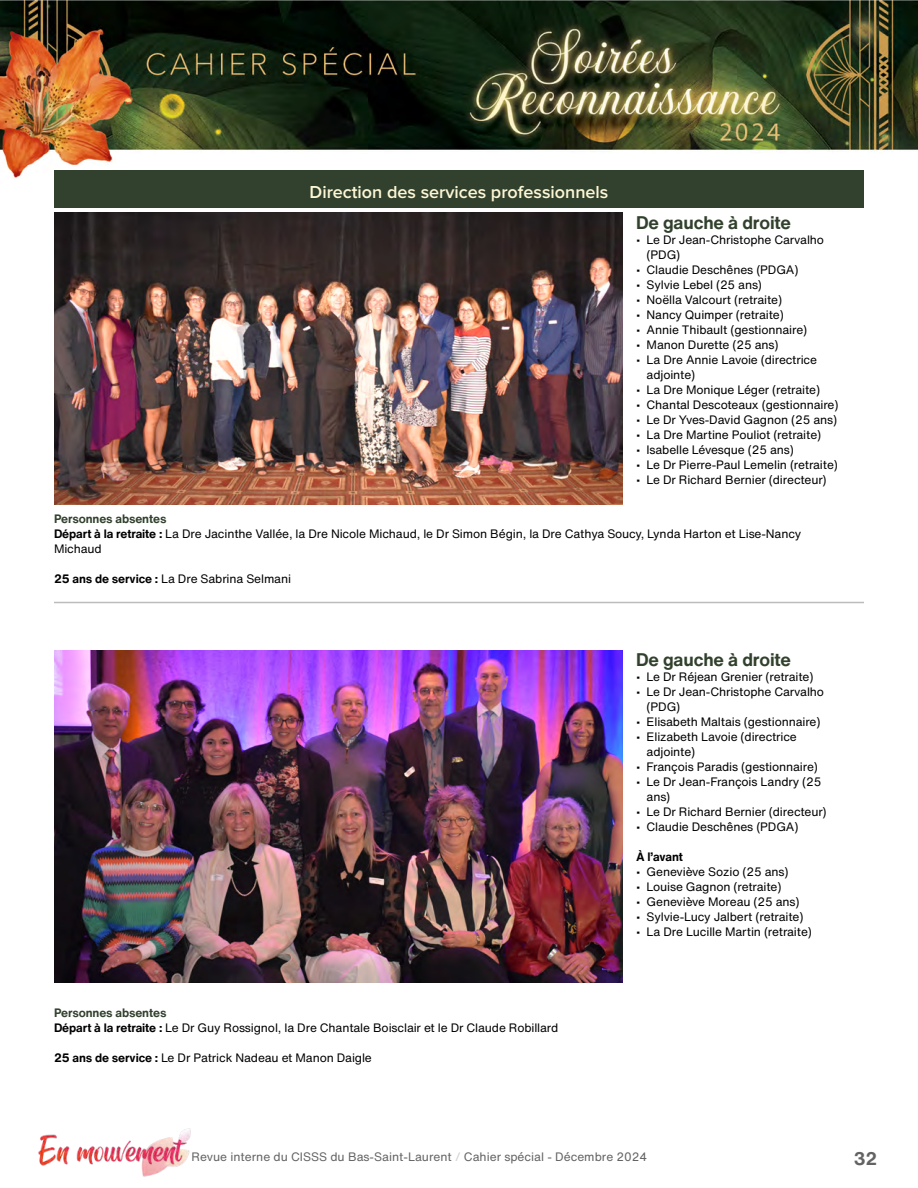
<style>
.page{position:relative;width:918px;height:1188px;background:#fff}
.page>*{position:absolute;margin:0;border:0;box-sizing:border-box;transform-origin:0 0}
.t1{font:600 18px "Proxima Nova";color:#fdf7d5}
.t2{font:700 18px "Helvetica Now Text";letter-spacing:-.01em;color:#32412d}
.t3{font:700 18px "Helvetica Now Text";color:#646363}
.t4{font:12px/15px "Helvetica Now Text";letter-spacing:-.01em;color:#000}
.t5{font:12px "Helvetica Now Text";color:#646363}
.t6{font:700 12px "Helvetica Now Text";letter-spacing:-.015em;color:#000}
.s1{font-weight:700;color:#32412d}
.s2{font-weight:700}
.s3{color:#d0d0d0}
</style>
<div class="page">
<img style="left:54px;top:213px;width:568px;height:291px">
<img style="left:54px;top:651px;width:568px;height:332px">
<hr style="left:54px;top:602px;width:810px;height:1px;background:#bcbcbc">
<div style="left:54px;top:170px;width:810px;height:37px;background:#32412e"></div>
<img style="left:0;top:0;width:918px;height:178px">
<img style="left:142px;top:1128px;width:49px;height:49px">
<img style="left:38px;top:1130px;width:153px;height:40px">
<h1 class="t1" style="left:310px;top:182px;width:300px">Direction des services professionnels</h1>
<h1 class="t2" style="left:636px;top:209px;width:156px">De gauche à droite</h1>
<p class="t4" style="left:647px;top:231px;width:179px;text-indent:-10px">• Le Dr Jean-Christophe Carvalho (PDG)</p>
<p class="t4" style="left:636px;top:261px;width:164px">• Claudie Deschênes (PDGA)</p>
<p class="t4" style="left:636px;top:276px;width:127px">• Sylvie Lebel (25 ans)</p>
<p class="t4" style="left:636px;top:291px;width:148px">• Noëlla Valcourt (retraite)</p>
<p class="t4" style="left:636px;top:306px;width:149px">• Nancy Quimper (retraite)</p>
<p class="t4" style="left:636px;top:321px;width:173px">• Annie Thibault (gestionnaire)</p>
<p class="t4" style="left:636px;top:336px;width:144px">• Manon Durette (25 ans)</p>
<p class="t4" style="left:647px;top:351px;width:172px;text-indent:-10px">• La Dre Annie Lavoie (directrice adjointe)</p>
<p class="t4" style="left:636px;top:381px;width:186px">• La Dre Monique Léger (retraite)</p>
<p class="t4" style="left:636px;top:396px;width:204px">• Chantal Descoteaux (gestionnaire)</p>
<p class="t4" style="left:636px;top:411px;width:203px">• Le Dr Yves-David Gagnon (25 ans)</p>
<p class="t4" style="left:636px;top:426px;width:187px">• La Dre Martine Pouliot (retraite)</p>
<p class="t4" style="left:636px;top:441px;width:159px">• Isabelle Lévesque (25 ans)</p>
<p class="t4" style="left:636px;top:456px;width:203px">• Le Dr Pierre-Paul Lemelin (retraite)</p>
<p class="t4" style="left:636px;top:471px;width:192px">• Le Dr Richard Bernier (directeur)</p>
<p class="t4" style="left:54px;top:511px;width:749px"><span class="s1">Personnes absentes<br></span><span class="s2">Départ à la retraite :</span> La Dre Jacinthe Vallée, la Dre Nicole Michaud, le Dr Simon Bégin, la Dre Cathya Soucy, Lynda Harton et Lise-Nancy<br>Michaud</p>
<p class="t4" style="left:54px;top:571px;width:239px"><span class="s2">25 ans de service :</span> La Dre Sabrina Selmani</p>
<p class="t4" style="left:54px;top:1005px;width:506px"><span class="s1">Personnes absentes<br></span><span class="s2">Départ à la retraite :</span> Le Dr Guy Rossignol, la Dre Chantale Boisclair et le Dr Claude Robillard</p>
<p class="t4" style="left:54px;top:1050px;width:319px"><span class="s2">25 ans de service :</span> Le Dr Patrick Nadeau et Manon Daigle</p>
<h1 class="t2" style="left:636px;top:646px;width:156px">De gauche à droite</h1>
<p class="t4" style="left:636px;top:669px;width:179px">• Le Dr Réjean Grenier (retraite)</p>
<p class="t4" style="left:647px;top:684px;width:179px;text-indent:-10px">• Le Dr Jean-Christophe Carvalho (PDG)</p>
<p class="t4" style="left:636px;top:714px;width:186px">• Elisabeth Maltais (gestionnaire)</p>
<p class="t4" style="left:647px;top:729px;width:152px;text-indent:-10px">• Elizabeth Lavoie (directrice adjointe)</p>
<p class="t4" style="left:636px;top:759px;width:183px">• François Paradis (gestionnaire)</p>
<p class="t4" style="left:647px;top:774px;width:176px;text-indent:-10px">• Le Dr Jean-François Landry (25 ans)</p>
<p class="t4" style="left:636px;top:804px;width:192px">• Le Dr Richard Bernier (directeur)</p>
<p class="t4" style="left:636px;top:819px;width:164px">• Claudie Deschênes (PDGA)</p>
<p class="t6" style="left:636px;top:848px;width:48px">À l’avant</p>
<p class="t4" style="left:636px;top:864px;width:154px">• Geneviève Sozio (25 ans)</p>
<p class="t4" style="left:636px;top:879px;width:147px">• Louise Gagnon (retraite)</p>
<p class="t4" style="left:636px;top:894px;width:165px">• Geneviève Moreau (25 ans)</p>
<p class="t4" style="left:636px;top:909px;width:169px">• Sylvie-Lucy Jalbert (retraite)</p>
<p class="t4" style="left:636px;top:924px;width:177px">• La Dre Lucille Martin (retraite)</p>
<p class="t5" style="left:192px;top:1148px;width:457px">Revue interne du CISSS du Bas-Saint-Laurent <span class="s3">/</span> Cahier spécial - Décembre 2024</p>
<h1 class="t3" style="left:854px;top:1145px;width:25px">32</h1>
</div>
